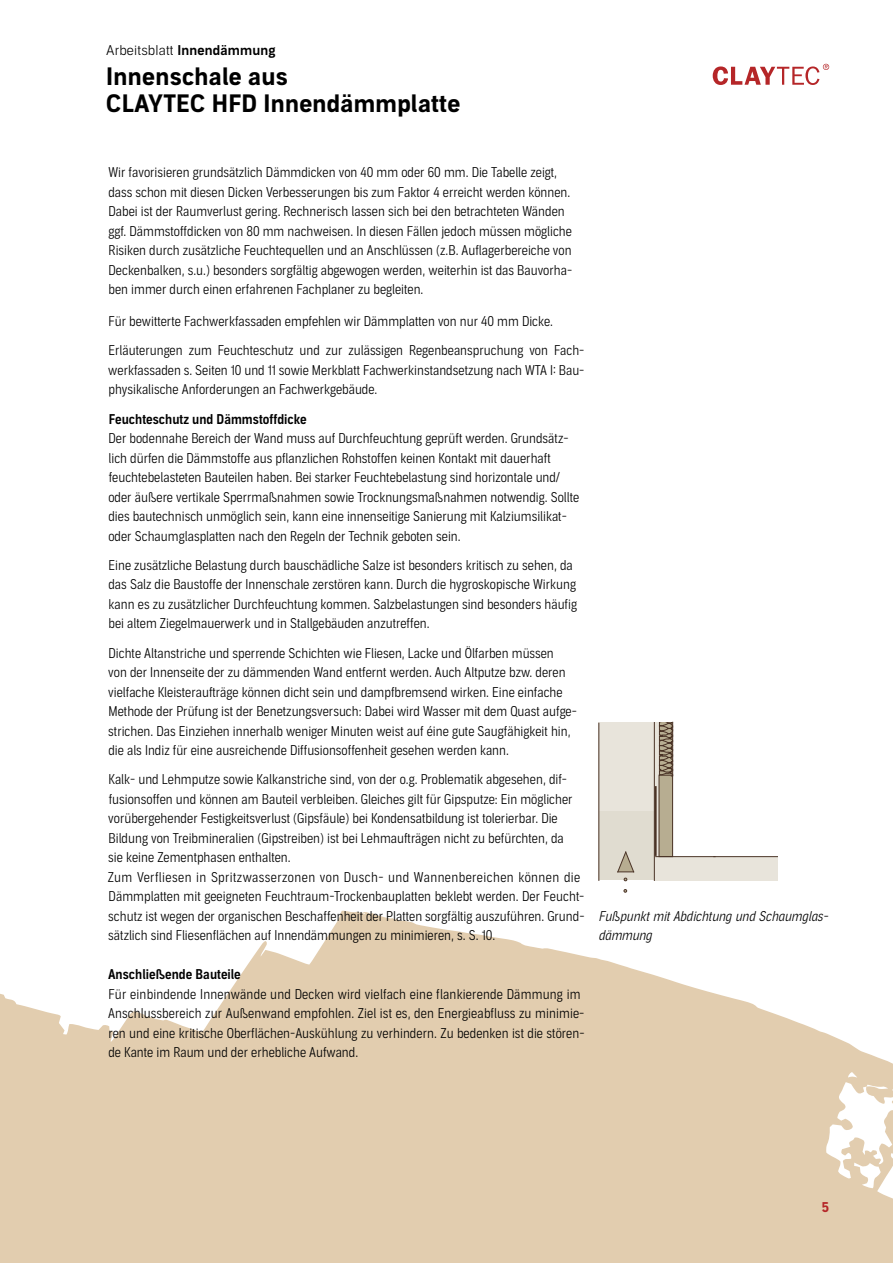
<style>
.page{position:relative;width:893px;height:1263px;background:#fff}
.page>*{position:absolute;margin:0;border:0;box-sizing:border-box;transform-origin:0 0}
.t1{font:700 24px/27px "Aago";letter-spacing:.01em;color:#000}
.t2{font:300 13.5px/19.5px "Aago Condensed";color:#000}
.t3{font:13.5px "Aago Condensed Sm";color:#000}
.t4{font:italic 300 13.5px/19.5px "Aago Condensed";letter-spacing:.005em;color:#000}
.t5{font:300 13.5px "Aago";letter-spacing:.01em;color:#000}
.t6{font:700 13.5px "Aago";color:#b52628}
.s1{font-family:"Aago Sm";font-weight:400}
</style>
<div class="page">
<svg style="left:68px;top:874px;width:825px;height:389px;fill:#e2cdaf"></svg>
<div style="left:0;top:994px;width:68px;height:269px;background:#e2cdaf"></div>
<svg style="left:713px;top:64px;width:116px;height:21px"></svg>
<div style="left:654px;top:722px;width:5px;height:135px;background:#e8e4db"></div>
<div style="left:599px;top:722px;width:55px;height:158px;background:#e8e4db"></div>
<div style="left:599px;top:811px;width:55px;height:68px;background:#e0dcd0"></div>
<div style="left:659px;top:775px;width:13px;height:81px;background:#b7ad91"></div>
<div style="left:654px;top:857px;width:124px;height:23px;background:#e8e4db"></div>
<hr style="left:654px;top:722px;width:1px;height:158px;background:#4a3326">
<hr style="left:656px;top:856px;width:59px;height:1px;background:#4a3326">
<hr style="left:655px;top:787px;width:2px;height:68px;background:#4a3326">
<hr style="left:714px;top:856px;width:64px;height:1px;background:#4a3326">
<div style="left:659px;top:775px;width:14px;height:82px;border:1px solid #4a3326"></div>
<hr style="left:599px;top:723px;width:1px;height:157px;background:#4a3326">
<svg style="left:659px;top:722px;width:14px;height:54px"></svg>
<hr style="left:672px;top:722px;width:1px;height:53px;background:#4a3326">
<svg style="left:617px;top:851px;width:17px;height:30px"></svg>
<p class="t5" style="left:106px;top:43px;width:171px">Arbeitsblatt <span class="s1">Innendämmung</span></p>
<h1 class="t1" style="left:106px;top:63px;width:355px">Innenschale aus<br>CLAYTEC HFD Innendämmplatte</h1>
<p class="t2" style="left:108px;top:163px;width:465px">Wir favorisieren grundsätzlich Dämmdicken von 40 mm oder 60 mm. Die Tabelle zeigt, dass schon mit diesen Dicken Verbesserungen bis zum Faktor 4 erreicht werden können.<br>Dabei ist der Raumverlust gering. Rechnerisch lassen sich bei den betrachteten Wänden ggf. Dämmstoffdicken von 80 mm nachweisen. In diesen Fällen jedoch müssen mögliche Risiken durch zusätzliche Feuchtequellen und an Anschlüssen (z.B. Auflagerbereiche von Deckenbalken, s.u.) besonders sorgfältig abgewogen werden, weiterhin ist das Bauvorha&shy;ben immer durch einen erfahrenen Fachplaner zu begleiten.</p>
<p class="t2" style="left:109px;top:307px;width:477px;line-height:29.2px">Für bewitterte Fachwerkfassaden empfehlen wir Dämmplatten von nur 40 mm Dicke.<br>Erläuterungen zum Feuchteschutz und zur zulässigen Regenbeanspruchung von Fach-</p>
<p class="t2" style="left:108px;top:361px;width:478px">werkfassaden s. Seiten 10 und 11 sowie Merkblatt Fachwerkinstandsetzung nach WTA I: Bau&shy;physikalische Anforderungen an Fachwerkgebäude.</p>
<p class="t3" style="left:109px;top:411px;width:200px">Feuchteschutz und Dämmstoffdicke</p>
<p class="t2" style="left:108px;top:429px;width:472px">Der bodennahe Bereich der Wand muss auf Durchfeuchtung geprüft werden. Grundsätz&shy;lich dürfen die Dämmstoffe aus pflanzlichen Rohstoffen keinen Kontakt mit dauerhaft feuchtebelasteten Bauteilen haben. Bei starker Feuchtebelastung sind horizontale und/ oder äußere vertikale Sperrmaßnahmen sowie Trocknungsmaßnahmen notwendig. Sollte dies bautechnisch unmöglich sein, kann eine innenseitige Sanierung mit Kalziumsilikat&shy;oder Schaumglasplatten nach den Regeln der Technik geboten sein.</p>
<p class="t2" style="left:108px;top:556px;width:470px">Eine zusätzliche Belastung durch bauschädliche Salze ist besonders kritisch zu sehen, da das Salz die Baustoffe der Innenschale zerstören kann. Durch die hygroskopische Wirkung kann es zu zusätzlicher Durchfeuchtung kommen. Salzbelastungen sind besonders häufig bei altem Ziegelmauerwerk und in Stallgebäuden anzutreffen.</p>
<p class="t2" style="left:108px;top:643px;width:470px">Dichte Altanstriche und sperrende Schichten wie Fliesen, Lacke und Ölfarben müssen<br>von der Innenseite der zu dämmenden Wand entfernt werden. Auch Altputze bzw. deren vielfache Kleisteraufträge können dicht sein und dampfbremsend wirken. Eine einfache Methode der Prüfung ist der Benetzungsversuch: Dabei wird Wasser mit dem Quast aufge&shy;strichen. Das Einziehen innerhalb weniger Minuten weist auf éine gute Saugfähigkeit hin, die als Indiz für eine ausreichende Diffusionsoffenheit gesehen werden kann.</p>
<p class="t2" style="left:108px;top:770px;width:478px">Kalk- und Lehmputze sowie Kalkanstriche sind, von der o.g. Problematik abgesehen, dif&shy;fusionsoffen und können am Bauteil verbleiben. Gleiches gilt für Gipsputze: Ein möglicher vorübergehender Festigkeitsverlust (Gipsfäule) bei Kondensatbildung ist tolerierbar. Die Bildung von Treibmineralien (Gipstreiben) ist bei Lehmaufträgen nicht zu befürchten, da<br>sie keine Zementphasen enthalten.<br>Zum Verfliesen in Spritzwasserzonen von Dusch- und Wannenbereichen können die Dämmplatten mit geeigneten Feuchtraum-Trockenbauplatten beklebt werden. Der Feucht&shy;schutz ist wegen der organischen Beschaffenheit der Platten sorgfältig auszuführen. Grund&shy;sätzlich sind Fliesenflächen auf Innendämmungen zu minimieren, s. S. 10.</p>
<p class="t3" style="left:108px;top:967px;width:134px">Anschließende Bauteile</p>
<p class="t2" style="left:108px;top:985px;width:478px">Für einbindende Innenwände und Decken wird vielfach eine flankierende Dämmung im Anschlussbereich zur Außenwand empfohlen. Ziel ist es, den Energieabfluss zu minimie&shy;ren und eine kritische Oberflächen-Auskühlung zu verhindern. Zu bedenken ist die stören&shy;de Kante im Raum und der erhebliche Aufwand.</p>
<p class="t4" style="left:598px;top:907px;width:231px">Fußpunkt mit Abdichtung und Schaumglas&shy;dämmung</p>
<p class="t6" style="left:822px;top:1199px;width:9px">5</p>
</div>
